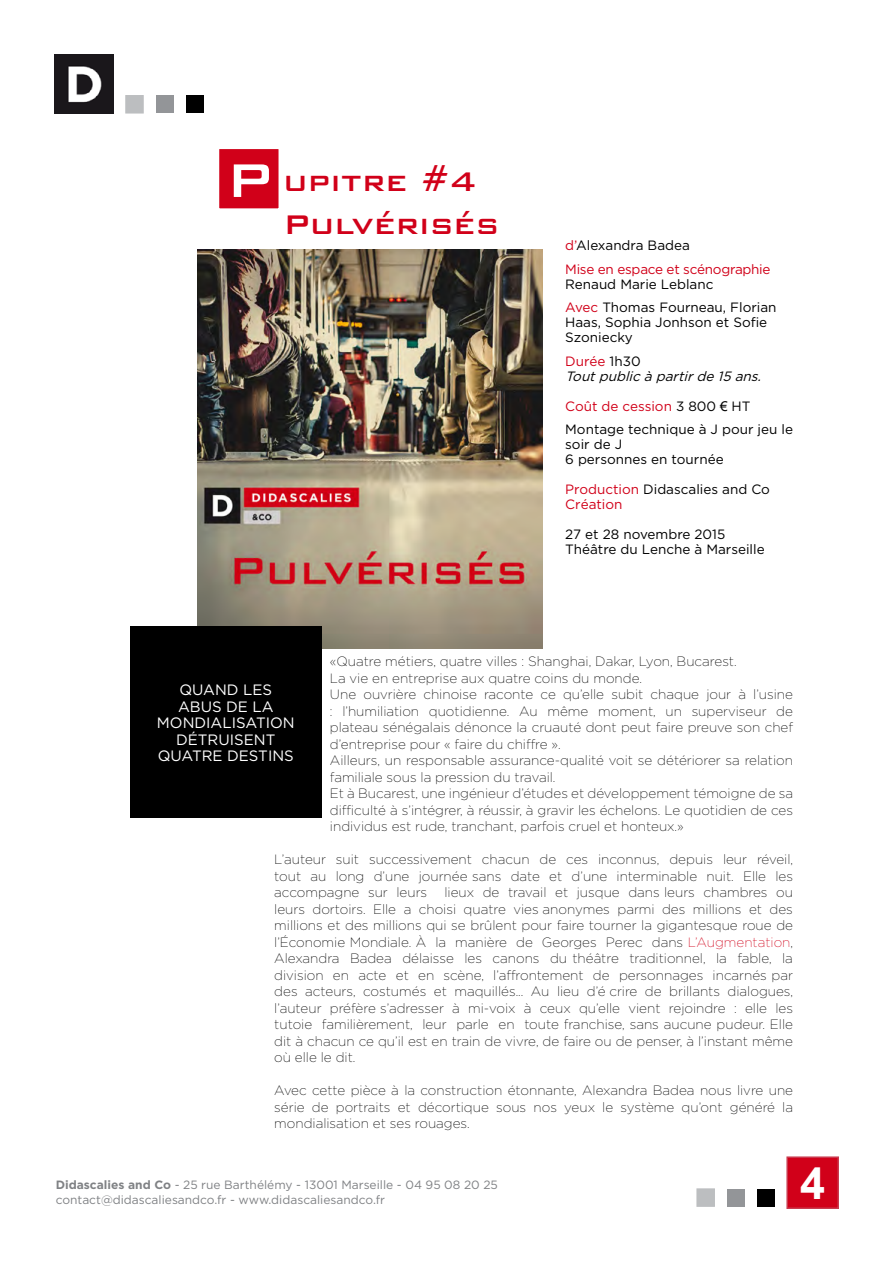
<style>
.page{position:relative;width:893px;height:1263px;background:#fff}
.page>*{position:absolute;margin:0;border:0;box-sizing:border-box;transform-origin:0 0}
.t1{font:700 45px "Arial";color:#fff}
.t2{font:500 36px/43.2px "Bank Gothic BT";color:#d10019}
.t3{font:15px/16.5px "Gotham";color:#fff;text-align:center}
.t4{font:200 13.5px/16.5px "Gotham";color:#000;text-align:justify}
.t5{font:13.5px/15px "Gotham";color:#000}
.t6{font:13.5px/23.5px "Gotham";letter-spacing:-.02em;color:#d10019}
.t7{font:italic 13.5px/15px "Gotham";color:#000}
.t8{font:13.5px/15px "Gotham";color:#d10019}
.t9{font:12px/14.4px "Gotham";color:#808285}
.s1{font-size:63px;color:#fff}
.s2{color:#000}
.s3{color:#d10019}
.s4{font-style:normal;color:#d10019}
.s5{font-style:normal}
.s6{font-family:"Arial"}
.s7{font-weight:700}
</style>
<div class="page">
<img style="left:54px;top:54px;width:60px;height:60px">
<div style="left:156px;top:96px;width:17px;height:17px;background:#939598"></div>
<div style="left:186px;top:96px;width:17px;height:17px;background:#000"></div>
<div style="left:125px;top:95px;width:19px;height:19px;background:#bcbec0;border:2px solid #bcbec0"></div>
<div style="left:787px;top:1157px;width:51px;height:51px;background:#d10019"></div>
<div style="left:786px;top:1156px;width:53px;height:53px;border:2px solid #ca3b4f"></div>
<div style="left:727px;top:1189px;width:17px;height:17px;background:#939598"></div>
<div style="left:757px;top:1189px;width:17px;height:17px;background:#000"></div>
<div style="left:696px;top:1188px;width:19px;height:19px;background:#bcbec0;border:2px solid #bcbec0"></div>
<img style="left:198px;top:250px;width:344px;height:399px">
<div style="left:217px;top:147px;width:64px;height:64px;background:#d10019"></div>
<div style="left:215px;top:145px;width:68px;height:68px;border:4px solid #fff"></div>
<div style="left:130px;top:626px;width:191px;height:191px;background:#000"></div>
<h2 class="t2" style="left:283px;top:159px;width:218px;text-indent:-58px"><span class="s1">P</span> upitre #4<br>Pulvérisés</h2>
<p class="t6" style="left:565px;top:234px;width:207px">d’<span class="s2">Alexandra Badea<br></span>Mise en espace et scénographie</p>
<p class="t5" style="left:565px;top:272px;width:213px;line-height:23.5px">Renaud Marie Leblanc<br><span class="s3">Avec</span> Thomas Fourneau, Florian</p>
<p class="t5" style="left:565px;top:315px;width:204px">Haas, Sophia Jonhson et Sofie<br>Szoniecky</p>
<p class="t7" style="left:565px;top:353px;width:201px"><span class="s4">Durée</span> <span class="s5">1h30<br></span>Toutpublic à partirde 15 ans.</p>
<p class="t5" style="left:565px;top:394px;width:229px;line-height:23.5px"><span class="s3">Coût de cession</span> 3 800 <span class="s6">€</span> HT<br>Montage technique à J pour jeu le</p>
<p class="t5" style="left:565px;top:437px;width:160px">soir de J<br>6 personnes en tournée</p>
<p class="t8" style="left:565px;top:482px;width:206px">Production <span class="s2">Didascalies and Co<br></span>Création</p>
<p class="t5" style="left:565px;top:527px;width:201px">27 et 28 novembre 2015<br>Théâtre du Lenche à Marseille</p>
<p class="t4" style="left:330px;top:653px;width:465px;text-align:left">«Quatre métiers, quatre villes : Shanghai, Dakar, Lyon, Bucarest.<br>La vie en entreprise aux quatre coins du monde.<br>Une ouvrière chinoise raconte ce qu’elle subit chaque jour à l’usine : l’humiliation quotidienne. Au même moment, un superviseur de plateau sénégalais dénonce la cruauté dont peut faire preuve son chef d’entreprise pour « faire du chiffre ».<br>Ailleurs, un responsable assurance-qualité voit se détériorer sa relation familiale sous la pression du travail.<br>Et à Bucarest, une ingénieur d’études et développement témoigne de sa difficulté à s’intégrer, à réussir, à gravir les échelons. Le quotidien de ces individus est rude, tranchant, parfois cruel et honteux.»</p>
<p class="t4" style="left:274px;top:851px;width:520px">L’auteur suit successivement chacun de ces inconnus, depuis leur réveil, tout au long d’une journée sans date et d’une interminable nuit. Elle les accompagne sur leurs</p>
<p class="t3" style="left:157px;top:682px;width:139px">QUAND LES<br>ABUS DE LA<br>MONDIALISATION<br>DÉTRUISENT<br>QUATRE DESTINS</p>
<p class="t4" style="left:274px;top:884px;width:520px;text-indent:170px">lieux de travail et jusque dans leurs chambres ou leurs dortoirs. Elle a choisi quatre vies anonymes parmi des millions et des millions et des millions qui se brûlent pour faire tourner la gigantesque roue de l’Économie Mondiale. À la manière de Georges Perec dans <span class="s3">L’Augmentation</span>, Alexandra Badea délaisse les canons du théâtre traditionnel, la fable, la division en acte et en scène, l’affrontement de personnages incarnés par des acteurs, costumés et maquillés... Au lieu d’é crire de brillants dialogues, l’auteur préfère s’adresser à mi-voix à ceux qu’elle vient rejoindre : elle les tutoie familièrement, leur parle en toute franchise, sans aucune pudeur. Elle dit à chacun ce qu’il est en train de vivre, de faire ou de penser, à l’instant même où elle le dit.</p>
<p class="t4" style="left:274px;top:1082px;width:520px">Avec cette pièce à la construction étonnante, Alexandra Badea nous livre une série de portraits et décortique sous nos yeux le système qu’ont généré la mondialisation et ses rouages.</p>
<p class="t9" style="left:56px;top:1178px;width:444px"><span class="s7">Didascalies and Co</span> - 25 rue Barthélémy - 13001 Marseille - 04 95 08 20 25 contact@didascaliesandco.fr - www.didascaliesandco.fr</p>
<h1 class="t1" style="left:800px;top:1151px;width:27px">4</h1>
</div>
